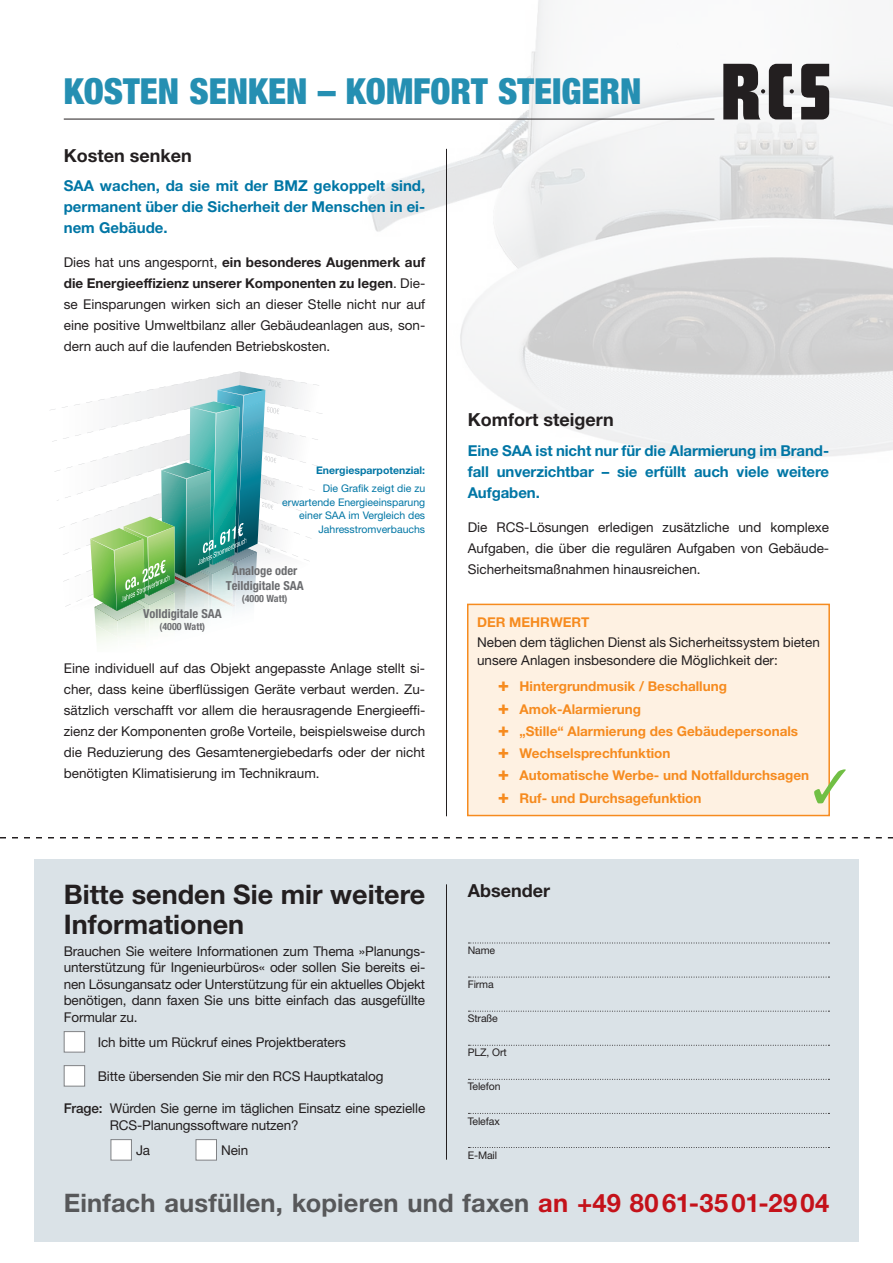
<style>
.page{position:relative;width:893px;height:1263px;background:#fff}
.page>*{position:absolute;margin:0;border:0;box-sizing:border-box;transform-origin:0 0}
.t1{font:36px "RCS Helvetica 97 Black Cond";color:#258fb2}
.t2{font:700 27px/30px "RCS Helvetica 75";color:#231f20}
.t3{font:700 25.5px "RCS Helvetica 75";letter-spacing:.005em;color:#57585a}
.t4{font:700 18px "RCS Helvetica 75";color:#231f20}
.t5{font:700 15px/21px "RCS Helvetica 75";color:#0076a5;text-align:justify}
.t6{font:13.5px/21px "RCS Helvetica 55 Roman";color:#231f20;text-align:justify}
.t7{font:700 13.5px/22.2px "RCS Helvetica 75";color:#f68b1f}
.t8{font:700 13.5px/21px "RCS Helvetica 75";color:#231f20}
.t9{font:12.45px/15px "RCS Helvetica 77 Bold Cond";color:#6c6d70;text-align:center}
.t10{font:10.5px/13.5px "RCS Helvetica 55 Roman";color:#0076a5;text-align:right}
.t11{font:10.5px "RCS Helvetica 55 Roman";letter-spacing:-.01em;color:#231f20}
.t12{font:700 10.5px "RCS Helvetica 75";color:#0076a5}
.t13{font:9.9px "RCS Helvetica 77 Bold Cond";color:#6c6d70}
.s1{font-family:"RCS Helvetica 55 Roman";font-weight:400}
.s2{font-family:"RCS Helvetica 65";font-weight:500}
.s3{color:#c4121a}
</style>
<div class="page">
<div style="left:34px;top:859px;width:825px;height:383px;background:#dae2e7"></div>
<img style="left:362px;top:0;width:531px;height:458px">
<hr style="left:64px;top:119px;width:650px;height:1px;background:#231f20">
<svg style="left:51px;top:371px;width:272px;height:272px"></svg>
<svg style="left:723px;top:64px;width:106px;height:55px"></svg>
<hr style="left:446px;top:149px;width:1px;height:667px;background:#231f20">
<hr style="left:446px;top:884px;width:1px;height:276px;background:#231f20">
<div style="left:468px;top:604px;width:361px;height:211px;background:#fef1e2"></div>
<div style="left:467px;top:604px;width:363px;height:212px;border:2px solid #f68b1f"></div>
<svg style="left:814px;top:769px;width:32px;height:34px"></svg>
<svg style="left:0;top:837px;width:893px;height:1px"></svg>
<div style="left:64px;top:1031px;width:21px;height:21px;background:#fff;border:1px solid #808285"></div>
<div style="left:64px;top:1065px;width:21px;height:21px;background:#fff;border:1px solid #808285"></div>
<div style="left:111px;top:1139px;width:21px;height:21px;background:#fff;border:1px solid #808285"></div>
<div style="left:196px;top:1139px;width:21px;height:21px;background:#fff;border:1px solid #808285"></div>
<svg style="left:468px;top:942px;width:361px;height:1px"></svg>
<svg style="left:468px;top:977px;width:361px;height:1px"></svg>
<svg style="left:468px;top:1011px;width:361px;height:1px"></svg>
<svg style="left:468px;top:1045px;width:361px;height:1px"></svg>
<svg style="left:468px;top:1079px;width:361px;height:1px"></svg>
<svg style="left:468px;top:1113px;width:361px;height:1px"></svg>
<svg style="left:468px;top:1147px;width:361px;height:1px"></svg>
<h1 class="t1" style="left:64px;top:70px;width:579px">KOSTEN SENKEN – KOMFORT STEIGERN</h1>
<h3 class="t4" style="left:64px;top:144px;width:130px">Kosten senken</h3>
<p class="t5" style="left:64px;top:175px;width:363px">SAA wachen, da sie mit der BMZ gekoppelt sind, permanent über die Sicherheit der Menschen in ei&shy;nem Gebäude.</p>
<p class="t8" style="left:64px;top:251px;width:363px"><span class="s1">Dies hat uns angespornt,</span> ein besonderes Augenmerk auf die Energieeffizienz unserer Komponenten zu legen<span class="s1">. Die-</span></p>
<p class="t6" style="left:64px;top:293px;width:363px">se Einsparungen wirken sich an dieser Stelle nicht nur auf eine positive Umweltbilanz aller Gebäudeanlagen aus, son&shy;dern auch auf die laufenden Betriebskosten.</p>
<p class="t12" style="left:316px;top:464px;width:111px">Energiesparpotenzial:</p>
<p class="t10" style="left:282px;top:481px;width:145px">Die Grafik zeigt die zu erwartende Energieeinsparung einer SAA im Vergleich des<br>Jahresstromverbauchs</p>
<p class="t9" style="left:226px;top:563px;width:79px">Analoge oder<br>Teildigitale SAA</p>
<p class="t13" style="left:242px;top:592px;width:47px">(4000 Watt)</p>
<p class="t9" style="left:143px;top:606px;width:80px">Volldigitale SAA</p>
<p class="t13" style="left:160px;top:621px;width:47px">(4000 Watt)</p>
<p class="t6" style="left:64px;top:658px;width:363px">Eine individuell auf das Objekt angepasste Anlage stellt si&shy;cher, dass keine überflüssigen Geräte verbaut werden. Zu&shy;sätzlich verschafft vor allem die herausragende Energieeffi&shy;zienz der Komponenten große Vorteile, beispielsweise durch die Reduzierung des Gesamtenergiebedarfs oder der nicht benötigten Klimatisierung im Technikraum.</p>
<h3 class="t4" style="left:468px;top:409px;width:147px">Komfort steigern</h3>
<p class="t5" style="left:468px;top:440px;width:363px">Eine SAA ist nicht nur für die Alarmierung im Brand&shy;fall unverzichtbar – sie erfüllt auch viele weitere Aufgaben.</p>
<p class="t6" style="left:468px;top:516px;width:363px">Die RCS-Lösungen erledigen zusätzliche und komplexe Aufgaben, die über die regulären Aufgaben von Gebäude-Sicherheitsmaßnahmen hinausreichen.</p>
<p class="t7" style="left:477px;top:611px;width:114px">DER MEHRWERT</p>
<p class="t6" style="left:477px;top:633px;width:344px;line-height:18px">Neben dem täglichen Dienst als Sicherheitssystem bieten unsere Anlagen insbesondere die Möglichkeit der:</p>
<p class="t7" style="left:519px;top:675px;width:291px">Hintergrundmusik / Beschallung<br>Amok-Alarmierung<br>„Stille“ Alarmierung des Gebäudepersonals<br>Wechselsprechfunktion<br>Automatische Werbe- und Notfalldurchsagen<br>Ruf- und Durchsagefunktion</p>
<h2 class="t2" style="left:64px;top:878px;width:363px">Bitte senden Sie mir weitere<br>Informationen</h2>
<h3 class="t4" style="left:468px;top:880px;width:84px">Absender</h3>
<p class="t6" style="left:64px;top:942px;width:363px;line-height:16.5px">Brauchen Sie weitere Informationen zum Thema »Planungs&shy;unterstützung für Ingenieurbüros« oder sollen Sie bereits ei&shy;nen Lösungansatz oder Unterstützung für ein aktuelles Objekt benötigen, dann faxen Sie uns bitte einfach das ausgefüllte Formular zu.</p>
<p class="t11" style="left:468px;top:944px;width:29px">Name</p>
<p class="t11" style="left:468px;top:978px;width:28px">Firma</p>
<p class="t11" style="left:468px;top:1012px;width:32px">Straße</p>
<p class="t11" style="left:468px;top:1046px;width:40px">PLZ, Ort</p>
<p class="t11" style="left:468px;top:1080px;width:34px">Telefon</p>
<p class="t11" style="left:468px;top:1115px;width:34px">Telefax</p>
<p class="t11" style="left:468px;top:1149px;width:31px">E-Mail</p>
<p class="t6" style="left:98px;top:1031px;width:250px">Ich bitte um Rückruf eines Projektberaters</p>
<p class="t6" style="left:98px;top:1065px;width:287px">Bitte übersenden Sie mir den RCS Hauptkatalog</p>
<p class="t6" style="left:110px;top:1100px;width:317px;line-height:16.5px;text-indent:-46px"><span class="s2">Frage:</span> Würden Sie gerne im täglichen Einsatz eine spezielle<br>RCS-Planungssoftware nutzen?</p>
<p class="t6" style="left:136px;top:1139px;width:16px">Ja</p>
<p class="t6" style="left:221px;top:1139px;width:29px">Nein</p>
<h3 class="t3" style="left:64px;top:1187px;width:767px">Einfach ausfüllen, kopieren und faxen <span class="s3">an +49 8061-3501-2904</span></h3>
</div>
